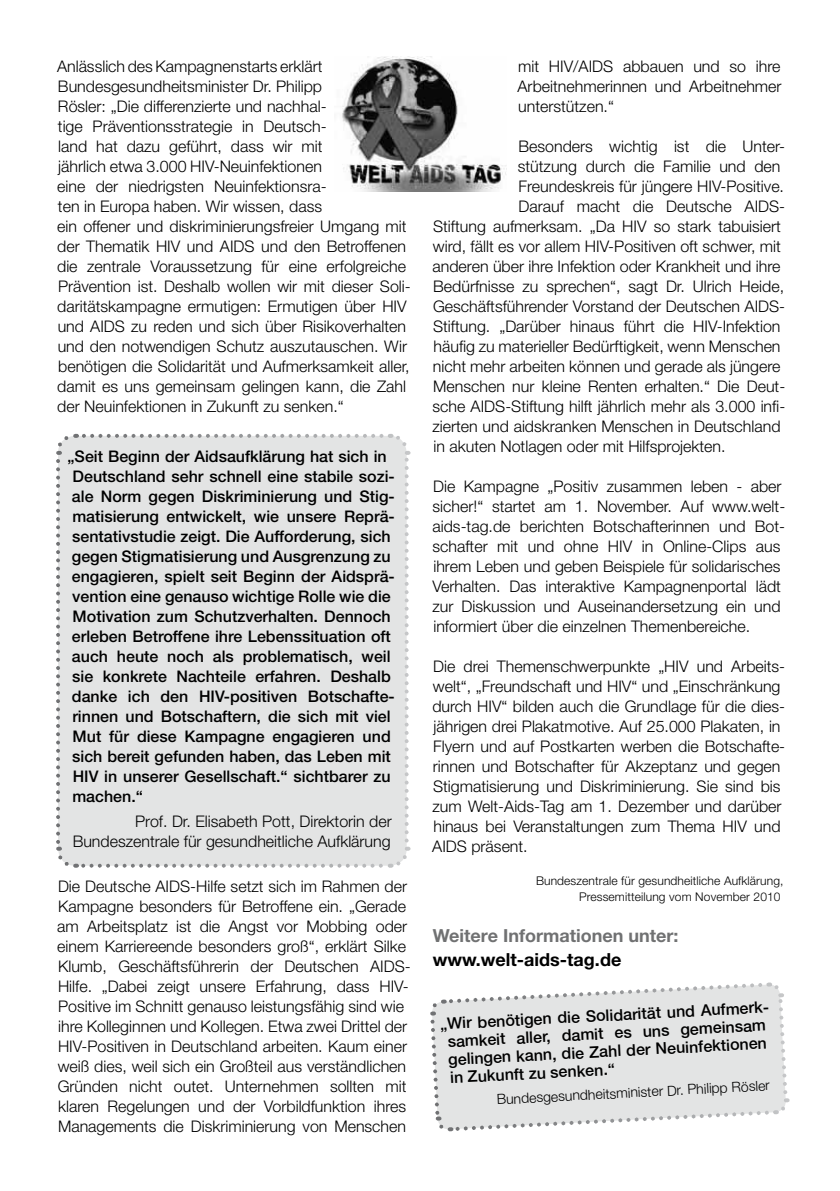
<style>
.page{position:relative;width:840px;height:1191px;background:#fff}
.page>*{position:absolute;margin:0;border:0;box-sizing:border-box;transform-origin:0 0}
.t1{font:700 18px "Helvetica Neue";color:#707172}
.t2{font:700 18px "Helvetica Neue";color:#000}
.t3{font:300 16px/20px "Helvetica Neue";color:#000}
.t4{font:500 16px/20px "Helvetica Neue";color:#000}
.t5{font:300 14px "Helvetica Neue";color:#000}
.t6{font:300 12px/16px "Helvetica Neue";letter-spacing:.01em;color:#000;text-align:right}
</style>
<div class="page">
<img style="left:342px;top:57px;width:164px;height:135px">
<div style="left:58px;top:436px;width:348px;height:429px;background:#e3e4e4;border-radius:17px"></div>
<svg style="left:56px;top:461px;width:20px;height:407px"></svg>
<svg style="left:83px;top:846px;width:328px;height:22px"></svg>
<svg style="left:389px;top:434px;width:20px;height:406px"></svg>
<svg style="left:56px;top:433px;width:325px;height:22px"></svg>
<svg style="left:430px;top:982px;width:359px;height:150px"></svg>
<p class="t3" style="left:57px;top:56px;width:355px">Anlässlich des Kampagnenstarts erklärt Bundesgesundheitsminister Dr. Philipp<br>Rösler: „Die differenzierte und nachhal-<br>tige Präventionsstrategie in Deutsch-<br>land hat dazu geführt, dass wir mit<br>jährlich etwa 3.000 HIV-Neuinfektionen<br>eine der niedrigsten Neuinfektionsra-<br>ten in Europa haben. Wir wissen, dass<br>ein offener und diskriminierungsfreier Umgang mit der Thematik HIV und AIDS und den Betroffenen die zentrale Voraussetzung für eine erfolgreiche Prävention ist. Deshalb wollen wir mit dieser Soli&shy;daritätskampagne ermutigen: Ermutigen über HIV und AIDS zu reden und sich über Risikoverhalten und den notwendigen Schutz auszutauschen. Wir benötigen die Solidarität und Aufmerksamkeit aller, damit es uns gemeinsam gelingen kann, die Zahl der Neuinfektionen in Zukunft zu senken.“</p>
<p class="t4" style="left:67px;top:446px;width:328px">„Seit Beginn der Aidsaufklärung hat sich in Deutschland sehr schnell eine stabile sozi&shy;ale Norm gegen Diskriminierung und Stig&shy;matisierung entwickelt, wie unsere Reprä&shy;sentativstudie zeigt. Die Aufforderung, sich gegen Stigmatisierung und Ausgrenzung zu engagieren, spielt seit Beginn der Aidsprä&shy;vention eine genauso wichtige Rolle wie die Motivation zum Schutzverhalten. Dennoch erleben Betroffene ihre Lebenssituation oft auch heute noch als problematisch, weil sie konkrete Nachteile erfahren. Deshalb danke ich den HIV-positiven Botschafte&shy;rinnen und Botschaftern, die sich mit viel Mut für diese Kampagne engagieren und sich bereit gefunden haben, das Leben mit HIV in unserer Gesellschaft.“ sichtbarer zu machen.“</p>
<p class="t3" style="left:73px;top:811px;width:320px;text-align:right">Prof. Dr. Elisabeth Pott, Direktorin der<br>Bundeszentrale für gesundheitliche Aufklärung</p>
<p class="t3" style="left:57px;top:876px;width:355px">Die Deutsche AIDS-Hilfe setzt sich im Rahmen der Kampagne besonders für Betroffene ein. „Gerade am Arbeitsplatz ist die Angst vor Mobbing oder einem Karriereende besonders groß“, erklärt Silke Klumb, Geschäftsführerin der Deutschen AIDS-Hilfe. „Dabei zeigt unsere Erfahrung, dass HIV-Positive im Schnitt genauso leistungsfähig sind wie ihre Kolleginnen und Kollegen. Etwa zwei Drittel der HIV-Positiven in Deutschland arbeiten. Kaum einer weiß dies, weil sich ein Großteil aus verständlichen Gründen nicht outet. Unternehmen sollten mit klaren Regelungen und der Vorbildfunktion ihres Managements die Diskriminierung von Menschen</p>
<p class="t3" style="left:517px;top:56px;width:265px;text-align:justify">mit HIV/AIDS abbauen und so ihre Arbeitnehmerinnen und Arbeitnehmer unterstützen.“</p>
<p class="t3" style="left:518px;top:136px;width:268px">Besonders wichtig ist die Unter-</p>
<p class="t3" style="left:517px;top:156px;width:264px">stützung durch die Familie und den</p>
<p class="t3" style="left:518px;top:176px;width:267px">Freundeskreis für jüngere HIV-Positive.</p>
<p class="t3" style="left:518px;top:196px;width:268px">Darauf macht die Deutsche AIDS-</p>
<p class="t3" style="left:433px;top:216px;width:349px">Stiftung aufmerksam. „Da HIV so stark tabuisiert</p>
<p class="t3" style="left:432px;top:236px;width:349px">wird, fällt es vor allem HIV-Positiven oft schwer, mit</p>
<p class="t3" style="left:432px;top:256px;width:349px">anderen über ihre Infektion oder Krankheit und ihre</p>
<p class="t3" style="left:433px;top:276px;width:352px">Bedürfnisse zu sprechen“, sagt Dr. Ulrich Heide,</p>
<p class="t3" style="left:433px;top:296px;width:353px">Geschäftsführender Vorstand der Deutschen AIDS-</p>
<p class="t3" style="left:433px;top:316px;width:348px">Stiftung. „Darüber hinaus führt die HIV-Infektion</p>
<p class="t3" style="left:433px;top:336px;width:348px">häufig zu materieller Bedürftigkeit, wenn Menschen</p>
<p class="t3" style="left:432px;top:356px;width:349px">nicht mehr arbeiten können und gerade als jüngere</p>
<p class="t3" style="left:433px;top:376px;width:353px">Menschen nur kleine Renten erhalten.“ Die Deut-</p>
<p class="t3" style="left:432px;top:396px;width:354px">sche AIDS-Stiftung hilft jährlich mehr als 3.000 infi-</p>
<p class="t3" style="left:432px;top:416px;width:349px">zierten und aidskranken Menschen in Deutschland</p>
<p class="t3" style="left:433px;top:436px;width:293px">in akuten Notlagen oder mit Hilfsprojekten.</p>
<p class="t3" style="left:432px;top:476px;width:354px">Die Kampagne „Positiv zusammen leben - aber sicher!“ startet am 1. November. Auf www.welt&shy;aids-tag.de berichten Botschafterinnen und Bot&shy;schafter mit und ohne HIV in Online-Clips aus ihrem Leben und geben Beispiele für solidarisches Verhalten. Das interaktive Kampagnenportal lädt zur Diskussion und Auseinandersetzung ein und informiert über die einzelnen Themenbereiche.</p>
<p class="t3" style="left:432px;top:656px;width:354px">Die drei Themenschwerpunkte „HIV und Arbeits&shy;welt“, „Freundschaft und HIV“ und „Einschränkung durch HIV“ bilden auch die Grundlage für die dies&shy;jährigen drei Plakatmotive. Auf 25.000 Plakaten, in Flyern und auf Postkarten werben die Botschafte&shy;rinnen und Botschafter für Akzeptanz und gegen Stigmatisierung und Diskriminierung. Sie sind bis zum Welt-Aids-Tag am 1. Dezember und darüber hinaus bei Veranstaltungen zum Thema HIV und AIDS präsent.</p>
<p class="t6" style="left:535px;top:872px;width:249px">Bundeszentrale für gesundheitliche Aufklärung,<br>Pressemitteilung vom November 2010</p>
<p class="t1" style="left:432px;top:924px;width:247px">Weitere Informationen unter:</p>
<p class="t2" style="left:432px;top:948px;width:190px">www.welt-aids-tag.de</p>
<p class="t4" style="left:445px;top:1014px;width:326px;line-height:18px;text-indent:-6px;rotate:-3deg">„Wir benötigen die Solidarität und Aufmerk&shy;samkeit aller, damit es uns gemeinsam gelingen kann, die Zahl der Neuinfektionen in Zukunft zu senken.“</p>
<p class="t5" style="left:496px;top:1090px;width:275px;rotate:-3deg">Bundesgesundheitsminister Dr. Philipp Rösler</p>
</div>
